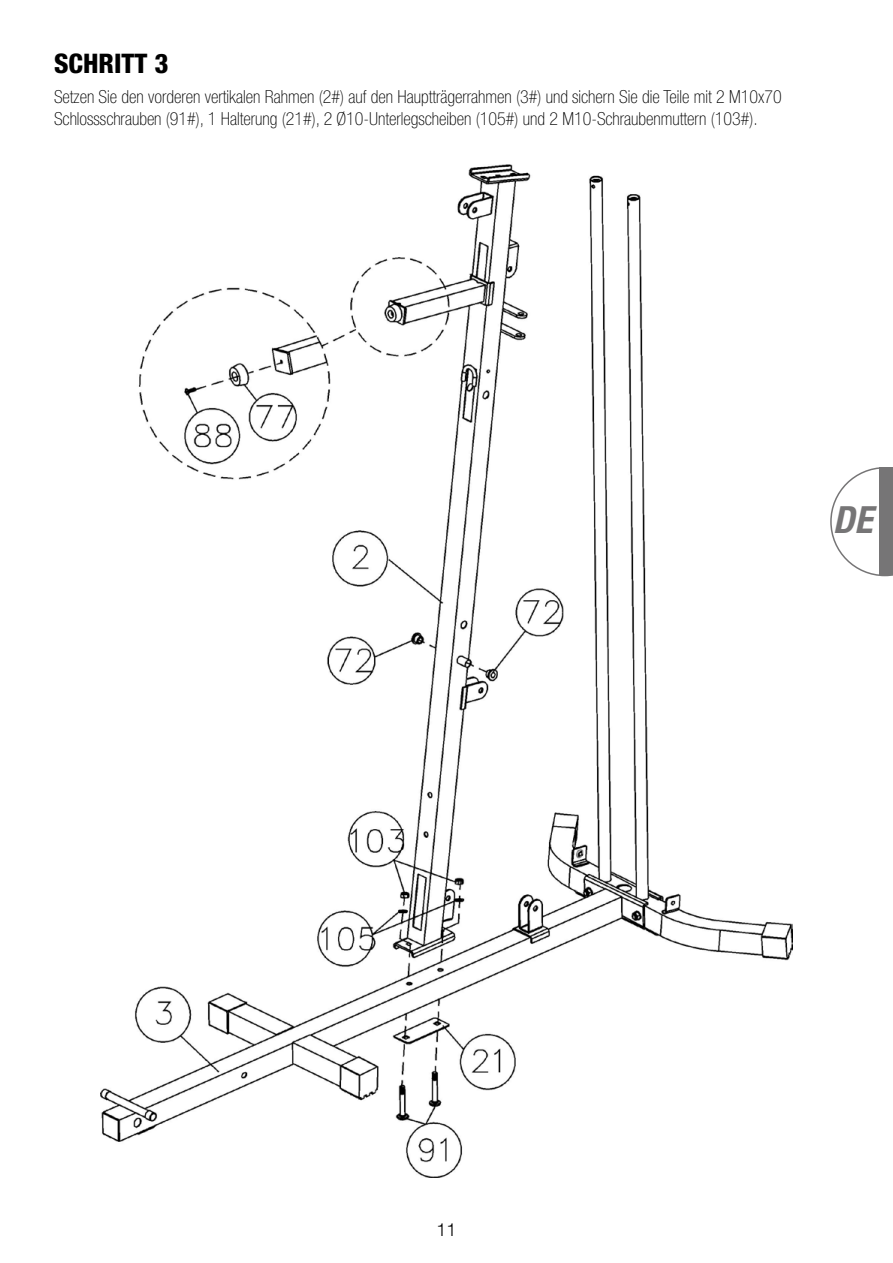
<style>
.page{position:relative;width:893px;height:1263px;background:#fff}
.page>*{position:absolute;margin:0;border:0;box-sizing:border-box;transform-origin:0 0}
.t1{font:italic 700 condensed 37.5px "Helvetica Neue LT Std";color:#767576}
.t2{font:800 condensed 27px "Helvetica Neue LT Std";color:#000}
.t3{font:100 condensed 18px/21.6px "Helvetica Neue LT Std";color:#000}
.t4{font:300 18px "Helvetica Neue LT Std";color:#000}
</style>
<div class="page">
<svg style="left:830px;top:467px;width:63px;height:109px"></svg>
<div style="left:879px;top:468px;width:14px;height:107px;background:#767576"></div>
<img style="left:101px;top:165px;width:691px;height:1013px">
<h2 class="t2" style="left:54px;top:47px;width:116px">SCHRITT 3</h2>
<p class="t3" style="left:54px;top:86px;width:729px">Setzen Sie den vorderen vertikalen Rahmen (2#) auf den Hauptträgerrahmen (3#) und sichern Sie die Teile mit 2 M10x70<br>Schlossschrauben (91#), 1 Halterung (21#), 2 Ø10-Unterlegscheiben (105#) und 2 M10-Schraubenmuttern (103#).</p>
<h1 class="t1" style="left:833px;top:497px;width:41px">DE</h1>
<p class="t4" style="left:436px;top:1219px;width:22px">11</p>
</div>
